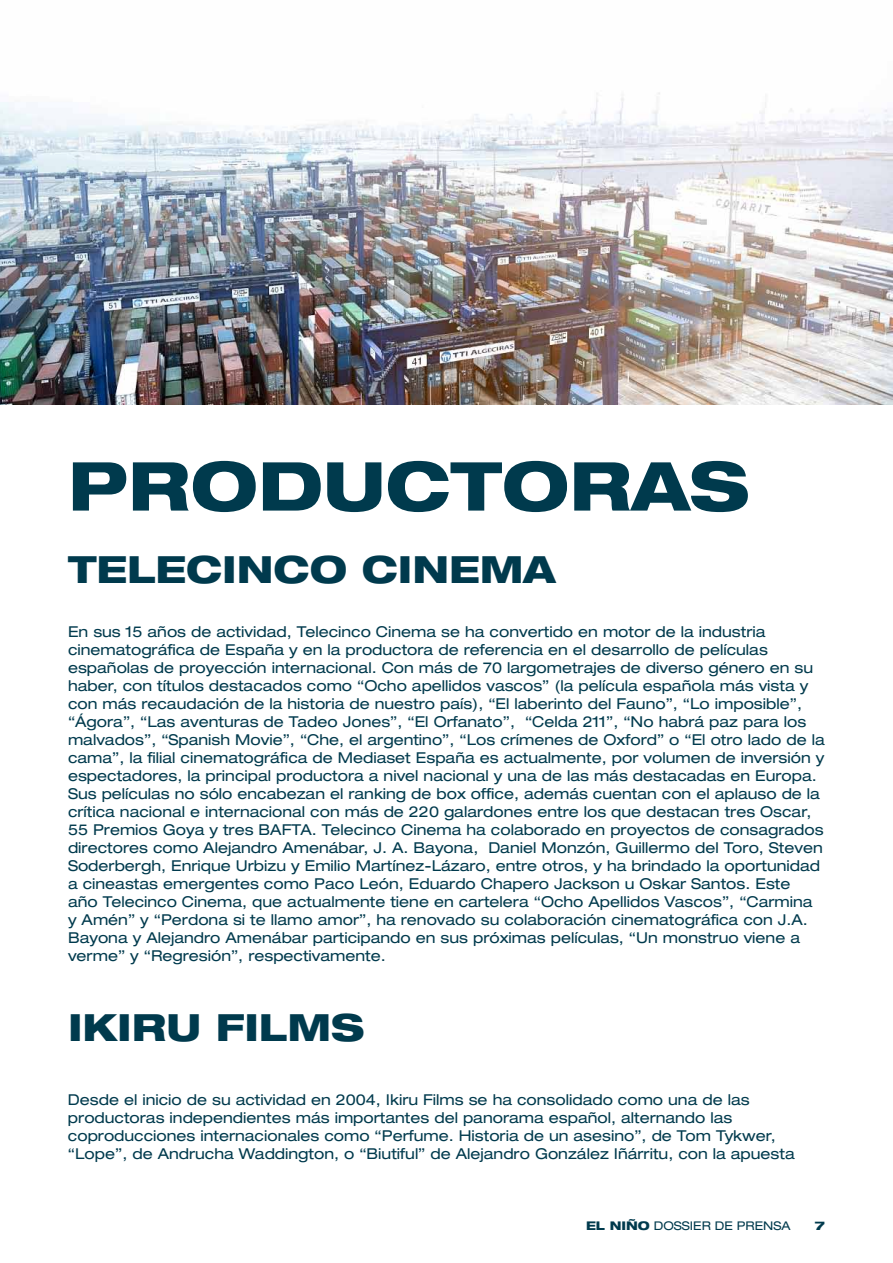
<style>
.page{position:relative;width:893px;height:1263px;background:#fff}
.page>*{position:absolute;margin:0;border:0;box-sizing:border-box;transform-origin:0 0}
.t1{font:800 expanded 67.5px "Helvetica Neue LT Std";color:#003a4d}
.t2{font:800 expanded 37.5px "Helvetica Neue LT Std";color:#003a4d}
.t3{font:expanded 15px/18px "Helvetica Neue LT Std";color:#003a4d}
.t4{font:expanded 12px "Helvetica Neue LT Std";color:#003a4d}
.t5{font:800 expanded 12px "Helvetica Neue LT Std";color:#003a4d}
.s1{font-weight:800}
</style>
<div class="page">
<img style="left:0;top:92px;width:893px;height:313px">
<h1 class="t1" style="left:68px;top:443px;width:63px">PRODUCTORAS</h1>
<h2 class="t2" style="left:68px;top:545px;width:489px">TELECINCO CINEMA</h2>
<p class="t3" style="left:68px;top:622px;width:758px">En sus 15 años de actividad, Telecinco Cinema se ha convertido en motor de la industria cinematográfica de España y en la productora de referencia en el desarrollo de películas españolas de proyección internacional. Con más de 70 largometrajes de diverso género en su haber, con títulos destacados como “Ocho apellidos vascos” (la película española más vista y con más recaudación de la historia de nuestro país), “El laberinto del Fauno”, “Lo imposible”, “Ágora”, “Las aventuras de Tadeo Jones”, “El Orfanato”, “Celda 211”, “N o habrá paz para los malvados”, “Spanish Movie”, “Che, el argentino”, “Los crímenes de Oxford” o “El otro lado de la cama”, la filial cinematográfica de Mediaset España es actualmente, por volumen de inversión y espectadores, la principal productora a nivel nacional y una de las más destacadas en Europa.<br>Sus películas no sólo encabezan el ranking de box office, además cuentan con el aplauso de la crítica nacional e internacional con más de 220 galardones entre los que destacan tres Oscar, 55 Premios Goya y tres BAFTA. Telecinco Cinema ha colaborado en proyectos de consagrados directores como Alejandro Amenábar, J. A. Bayona, Daniel Monzón, Guillermo del Toro, Steven Soderbergh, Enrique Urbizu y Emilio Martínez-Lázaro, entre otros, y ha brindado la oportunidad a cineastas emergentes como Paco León, Eduardo Chapero Jackson u Oskar Santos. Este<br>año Telecinco Cinema, que actualmente tiene en cartelera “Ocho Apellidos Vascos”, “Carmina y Amén” y “Perdona si te llamo amor”, ha renovado su colaboración cinematográfica con J.A.<br>Bayona y Alejandro Amenábar participando en sus próximas películas, “Un monstruo viene a verme” y “Regresión”, respectivamente.</p>
<h2 class="t2" style="left:68px;top:1004px;width:298px">IKIRU FILMS</h2>
<p class="t3" style="left:68px;top:1090px;width:728px">Desde el inicio de su actividad en 2004, I kiru Films se ha consolidado como una de las productoras independientes más importantes del panorama español, alternando las coproducciones internacionales como “Perfume. Historia de un asesino”, de Tom Tykwer, “Lope”, de Andrucha Waddington, o “Biutiful” de Alejandro González I ñárritu, con la apuesta</p>
<p class="t4" style="left:586px;top:1218px;width:206px"><span class="s1">EL NI ÑO</span> dossier de prensa</p>
<p class="t5" style="left:815px;top:1218px;width:11px">7</p>
</div>
